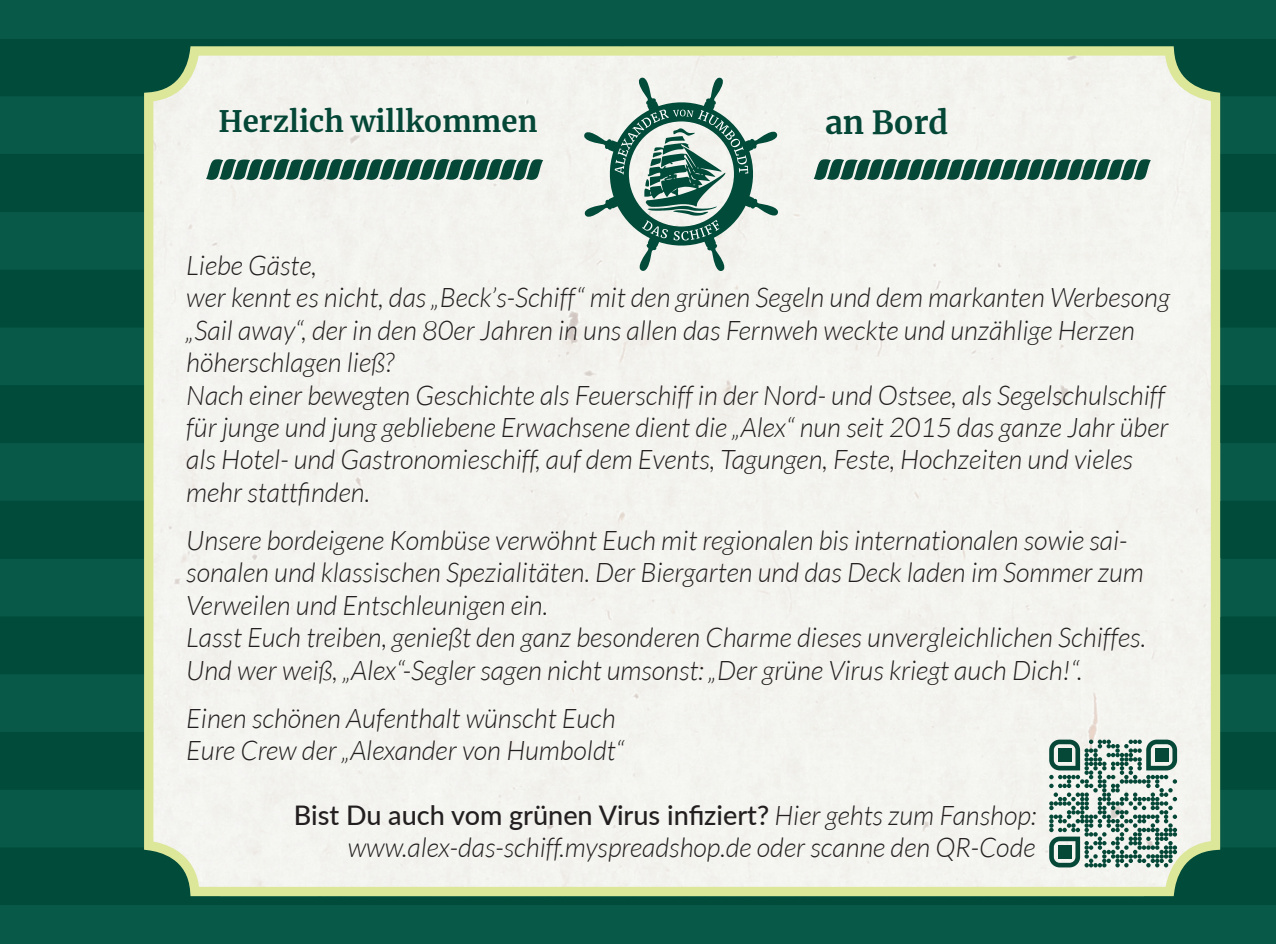
<style>
.page{position:relative;width:1276px;height:944px;background:#004b39}
.page>*{position:absolute;margin:0;border:0;box-sizing:border-box;transform-origin:0 0}
.t1{font:700 31.5px "Merriweather";color:#054737}
.t2{font:700 29.25px "Merriweather";color:#054737}
.t3{font:italic 300 27px/32.4px "Lato";color:#231f20}
.s1{font-weight:500;font-style:normal}
</style>
<div class="page">
<div style="left:0;top:443px;width:1276px;height:58px;background:#095948"></div>
<div style="left:0;top:96px;width:1276px;height:58px;background:#095948"></div>
<div style="left:0;top:790px;width:1276px;height:57px;background:#095948"></div>
<div style="left:0;top:559px;width:1276px;height:57px;background:#095948"></div>
<div style="left:0;top:212px;width:1276px;height:58px;background:#095948"></div>
<div style="left:0;top:905px;width:1276px;height:39px;background:#095948"></div>
<div style="left:0;top:0;width:1276px;height:39px;background:#095948"></div>
<div style="left:0;top:674px;width:1276px;height:58px;background:#095948"></div>
<div style="left:0;top:328px;width:1276px;height:57px;background:#095948"></div>
<div style="left:154px;top:56px;width:1056px;height:830px;background:#f3f3ef"></div>
<div style="left:144px;top:46px;width:1076px;height:850px;border:9px solid #dde799;border-radius:46px"></div>
<svg style="left:582px;top:75px;width:198px;height:198px"></svg>
<svg style="left:204px;top:159px;width:339px;height:21px"></svg>
<svg style="left:811px;top:159px;width:340px;height:21px"></svg>
<svg style="left:1049px;top:740px;width:128px;height:127px"></svg>
<div style="left:1058px;top:748px;width:13px;height:14px;background:#064838"></div>
<div style="left:1155px;top:748px;width:13px;height:14px;background:#064838"></div>
<div style="left:1058px;top:845px;width:13px;height:14px;background:#064838"></div>
<p class="t2" style="left:218px;top:101px;width:321px">Herzlich willkommen</p>
<p class="t1" style="left:825px;top:101px;width:125px">an Bord</p>
<p class="t3" style="left:186px;top:250px;width:985px">Liebe Gäste,<br>wer kennt es nicht, das „Beck’s-Schiff“ mit den grünen Segeln und dem markanten Werbesong „Sail away“, der in den 80er Jahren in uns allen das Fernweh weckte und unzählige Herzen höherschlagen ließ?<br>Nach einer bewegten Geschichte als Feuerschiff in der Nord- und Ostsee, als Segelschulschiff für junge und jung gebliebene Erwachsene dient die „Alex“ nun seit 2015 das ganze Jahr über als Hotel- und Gastronomieschiff, auf dem Events, Tagungen, Feste, Hochzeiten und vieles mehr stattfinden.</p>
<p class="t3" style="left:186px;top:525px;width:961px">Unsere bordeigene Kombüse verwöhnt Euch mit regionalen bis internationalen sowie sai&shy;sonalen und klassischen Spezialitäten. Der Biergarten und das Deck laden im Sommer zum Verweilen und Entschleunigen ein.<br>Lasst Euch treiben, genießt den ganz besonderen Charme dieses unvergleichlichen Schiffes.<br>Und wer weiß, „Alex“-Segler sagen nicht umsonst: „Der grüne Virus kriegt auch Dich!“.</p>
<p class="t3" style="left:186px;top:703px;width:439px">Einen schönen Aufenthalt wünscht Euch<br>Eure Crew der „Alexander von Humboldt“</p>
<p class="t3" style="left:294px;top:800px;width:744px;text-align:right"><span class="s1">Bist Du auch vom grünen Virus infiziert?</span> Hier gehts zum Fanshop: www.alex-das-schiff.myspreadshop.de oder scanne den QR-Code</p>
</div>
